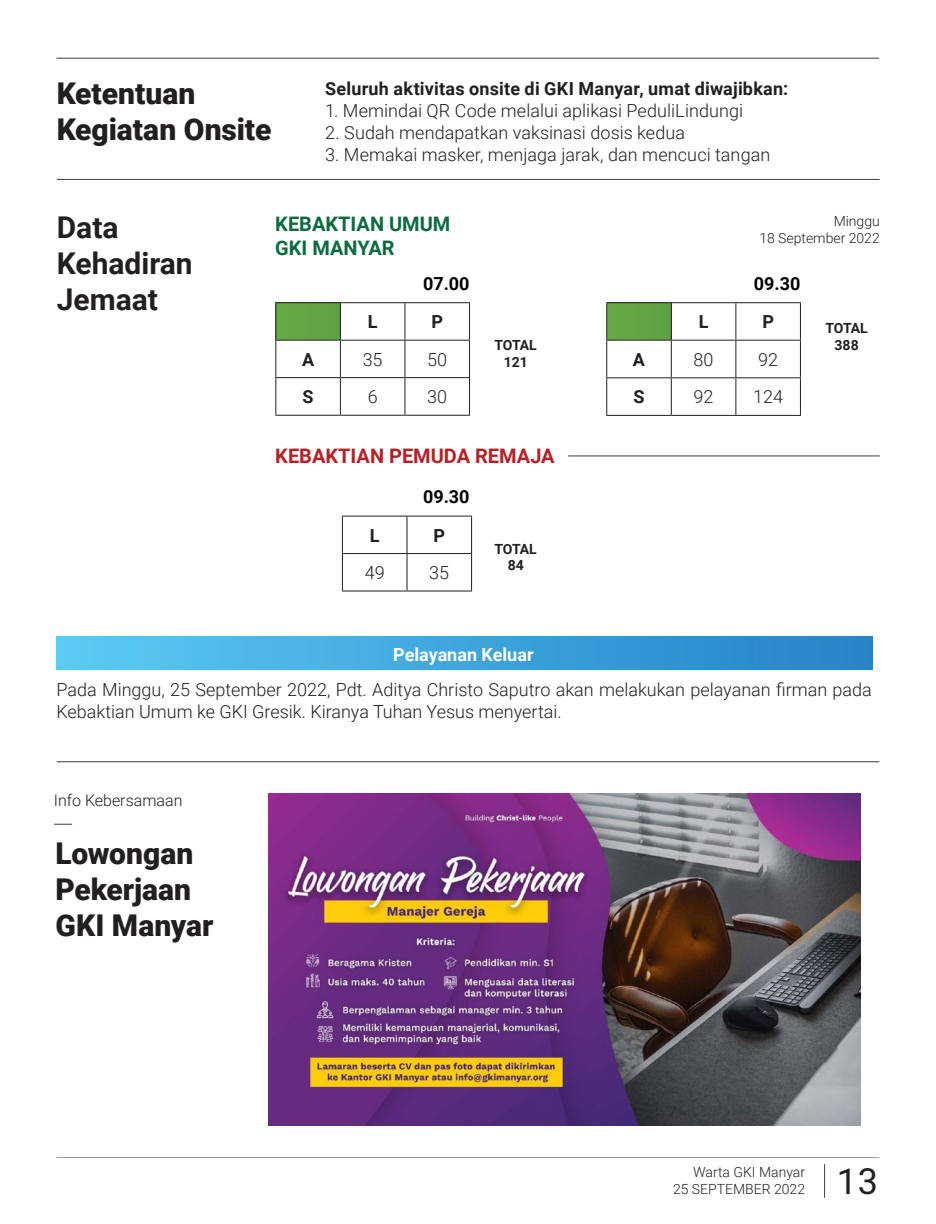
<style>
.page{position:relative;width:936px;height:1224px;background:#fff}
.page>*{position:absolute;margin:0;border:0;box-sizing:border-box;transform-origin:0 0}
.t1{font:36px "Roboto Mono";color:#231f20}
.t2{font:900 30px/36px "Roboto";color:#231f20}
.t3{font:700 30px/36px "Roboto";color:#231f20}
.t4{font:700 20px/24px "Roboto";color:#0b6b3e}
.t5{font:700 20px "Roboto";color:#b81f26}
.t6{font:300 18px/22px "Roboto";color:#231f20}
.t7{font:700 18px "Roboto";letter-spacing:.01em;color:#231f20}
.t8{font:700 18px "Roboto";color:#000001}
.t9{font:700 18px "Roboto";color:#fff}
.t10{font:300 16px "Roboto";color:#231f20}
.t11{font:300 14px/16.8px "Roboto";color:#231f20;text-align:right}
.t12{font:700 14px/16.8px "Roboto";letter-spacing:-.015em;color:#231f20;text-align:center}
</style>
<div class="page">
<hr style="left:824px;top:1164px;width:1px;height:33px;background:#3e3e3f">
<svg style="left:57px;top:1157px;width:822px;height:1px"></svg>
<hr style="left:57px;top:58px;width:822px;height:1px;background:#3e3e3f">
<hr style="left:57px;top:179px;width:822px;height:1px;background:#3e3e3f">
<div style="left:276px;top:303px;width:65px;height:37px;background:#61a543"></div>
<hr style="left:275px;top:302px;width:65px;height:1px;background:#231f20">
<hr style="left:275px;top:303px;width:1px;height:37px;background:#231f20">
<hr style="left:340px;top:302px;width:65px;height:1px;background:#231f20">
<hr style="left:340px;top:303px;width:1px;height:37px;background:#231f20">
<hr style="left:405px;top:302px;width:65px;height:1px;background:#231f20">
<hr style="left:404px;top:303px;width:1px;height:37px;background:#231f20">
<hr style="left:469px;top:303px;width:1px;height:37px;background:#231f20">
<hr style="left:275px;top:340px;width:65px;height:1px;background:#231f20">
<hr style="left:275px;top:341px;width:1px;height:36px;background:#231f20">
<hr style="left:340px;top:340px;width:65px;height:1px;background:#231f20">
<hr style="left:340px;top:341px;width:1px;height:36px;background:#231f20">
<hr style="left:405px;top:340px;width:65px;height:1px;background:#231f20">
<hr style="left:404px;top:341px;width:1px;height:36px;background:#231f20">
<hr style="left:469px;top:341px;width:1px;height:36px;background:#231f20">
<hr style="left:275px;top:377px;width:65px;height:1px;background:#231f20">
<hr style="left:275px;top:378px;width:1px;height:37px;background:#231f20">
<hr style="left:340px;top:377px;width:65px;height:1px;background:#231f20">
<hr style="left:340px;top:378px;width:1px;height:37px;background:#231f20">
<hr style="left:405px;top:377px;width:65px;height:1px;background:#231f20">
<hr style="left:404px;top:378px;width:1px;height:37px;background:#231f20">
<hr style="left:469px;top:378px;width:1px;height:37px;background:#231f20">
<hr style="left:275px;top:415px;width:65px;height:1px;background:#231f20">
<hr style="left:340px;top:415px;width:65px;height:1px;background:#231f20">
<hr style="left:405px;top:415px;width:65px;height:1px;background:#231f20">
<div style="left:607px;top:303px;width:65px;height:37px;background:#63a543"></div>
<hr style="left:606px;top:302px;width:65px;height:1px;background:#231f20">
<hr style="left:606px;top:303px;width:1px;height:37px;background:#231f20">
<hr style="left:671px;top:302px;width:65px;height:1px;background:#231f20">
<hr style="left:671px;top:303px;width:1px;height:37px;background:#231f20">
<hr style="left:736px;top:302px;width:65px;height:1px;background:#231f20">
<hr style="left:735px;top:303px;width:1px;height:37px;background:#231f20">
<hr style="left:800px;top:303px;width:1px;height:37px;background:#231f20">
<hr style="left:606px;top:340px;width:65px;height:1px;background:#231f20">
<hr style="left:606px;top:341px;width:1px;height:36px;background:#231f20">
<hr style="left:671px;top:340px;width:65px;height:1px;background:#231f20">
<hr style="left:671px;top:341px;width:1px;height:36px;background:#231f20">
<hr style="left:736px;top:340px;width:65px;height:1px;background:#231f20">
<hr style="left:735px;top:341px;width:1px;height:36px;background:#231f20">
<hr style="left:800px;top:341px;width:1px;height:36px;background:#231f20">
<hr style="left:606px;top:377px;width:65px;height:1px;background:#231f20">
<hr style="left:606px;top:378px;width:1px;height:37px;background:#231f20">
<hr style="left:671px;top:377px;width:65px;height:1px;background:#231f20">
<hr style="left:671px;top:378px;width:1px;height:37px;background:#231f20">
<hr style="left:736px;top:377px;width:65px;height:1px;background:#231f20">
<hr style="left:735px;top:378px;width:1px;height:37px;background:#231f20">
<hr style="left:800px;top:378px;width:1px;height:37px;background:#231f20">
<hr style="left:606px;top:415px;width:65px;height:1px;background:#231f20">
<hr style="left:671px;top:415px;width:65px;height:1px;background:#231f20">
<hr style="left:736px;top:415px;width:65px;height:1px;background:#231f20">
<hr style="left:569px;top:455px;width:310px;height:1px;background:#3e3e3f">
<hr style="left:57px;top:761px;width:822px;height:1px;background:#3e3e3f">
<svg style="left:54px;top:824px;width:18px;height:1px"></svg>
<img style="left:268px;top:794px;width:592px;height:332px">
<hr style="left:342px;top:516px;width:65px;height:1px;background:#231f20">
<hr style="left:342px;top:517px;width:1px;height:36px;background:#231f20">
<hr style="left:407px;top:516px;width:65px;height:1px;background:#231f20">
<hr style="left:407px;top:517px;width:1px;height:36px;background:#231f20">
<hr style="left:471px;top:517px;width:1px;height:36px;background:#231f20">
<hr style="left:342px;top:553px;width:65px;height:1px;background:#231f20">
<hr style="left:342px;top:554px;width:1px;height:37px;background:#231f20">
<hr style="left:407px;top:553px;width:65px;height:1px;background:#231f20">
<hr style="left:407px;top:554px;width:1px;height:37px;background:#231f20">
<hr style="left:471px;top:554px;width:1px;height:37px;background:#231f20">
<hr style="left:342px;top:591px;width:65px;height:1px;background:#231f20">
<hr style="left:407px;top:591px;width:65px;height:1px;background:#231f20">
<div style="left:56px;top:636px;width:816px;height:34px;background:linear-gradient(to right,#5bcaf4,#2582c5)"></div>
<h2 class="t2" style="left:57px;top:74px;width:216px">Ketentuan<br>Kegiatan Onsite</h2>
<p class="t7" style="left:325px;top:76px;width:465px">Seluruh aktivitas onsite di GKI Manyar, umat diwajibkan:</p>
<p class="t6" style="left:325px;top:99px;width:420px">1. Memindai QR Code melalui aplikasi PeduliLindungi</p>
<p class="t6" style="left:325px;top:121px;width:362px">2. Sudah mendapatkan vaksinasi dosis kedua</p>
<p class="t6" style="left:325px;top:143px;width:447px">3. Memakai masker, menjaga jarak, dan mencuci tangan</p>
<h2 class="t3" style="left:57px;top:208px;width:137px">Data<br>Kehadiran<br>Jemaat</h2>
<p class="t4" style="left:275px;top:211px;width:177px">KEBAKTIAN UMUM<br>GKI MANYAR</p>
<p class="t8" style="left:423px;top:271px;width:48px">07.00</p>
<p class="t7" style="left:368px;top:309px;width:11px">L</p>
<p class="t7" style="left:431px;top:309px;width:13px">P</p>
<p class="t7" style="left:302px;top:347px;width:14px">A</p>
<p class="t6" style="left:363px;top:348px;width:21px">35</p>
<p class="t6" style="left:427px;top:348px;width:21px">50</p>
<p class="t7" style="left:303px;top:384px;width:13px">S</p>
<p class="t6" style="left:368px;top:385px;width:11px">6</p>
<p class="t6" style="left:427px;top:385px;width:21px">30</p>
<p class="t12" style="left:495px;top:336px;width:44px">TOTAL<br>121</p>
<p class="t5" style="left:275px;top:442px;width:281px">KEBAKTIAN PEMUDA REMAJA</p>
<p class="t8" style="left:423px;top:484px;width:48px">09.30</p>
<p class="t7" style="left:370px;top:523px;width:11px">L</p>
<p class="t7" style="left:433px;top:523px;width:13px">P</p>
<p class="t6" style="left:365px;top:561px;width:21px">49</p>
<p class="t6" style="left:429px;top:561px;width:21px">35</p>
<p class="t12" style="left:495px;top:540px;width:44px">TOTAL<br>84</p>
<p class="t11" style="left:759px;top:212px;width:122px">Minggu<br>18 September 2022</p>
<p class="t8" style="left:754px;top:271px;width:48px">09.30</p>
<p class="t7" style="left:699px;top:309px;width:11px">L</p>
<p class="t7" style="left:762px;top:309px;width:13px">P</p>
<p class="t7" style="left:633px;top:347px;width:14px">A</p>
<p class="t6" style="left:694px;top:348px;width:21px">80</p>
<p class="t6" style="left:758px;top:348px;width:21px">92</p>
<p class="t7" style="left:633px;top:384px;width:13px">S</p>
<p class="t6" style="left:694px;top:385px;width:21px">92</p>
<p class="t6" style="left:753px;top:385px;width:31px">124</p>
<p class="t12" style="left:825px;top:319px;width:44px">TOTAL<br>388</p>
<p class="t9" style="left:393px;top:642px;width:142px">Pelayanan Keluar</p>
<p class="t6" style="left:57px;top:678px;width:817px">Pada Minggu, 25 September 2022, Pdt. Aditya Christo Saputro akan melakukan pelayanan firman pada<br>Kebaktian Umum ke GKI Gresik. Kiranya Tuhan Yesus menyertai.</p>
<p class="t10" style="left:54px;top:789px;width:130px">Info Kebersamaan</p>
<h2 class="t2" style="left:55px;top:834px;width:160px">Lowongan<br>Pekerjaan<br>GKI Manyar</h2>
<p class="t11" style="left:673px;top:1163px;width:134px">Warta GKI Manyar<br>25 SEPTEMBER 2022</p>
<h1 class="t1" style="left:836px;top:1156px;width:45px">13</h1>
</div>
